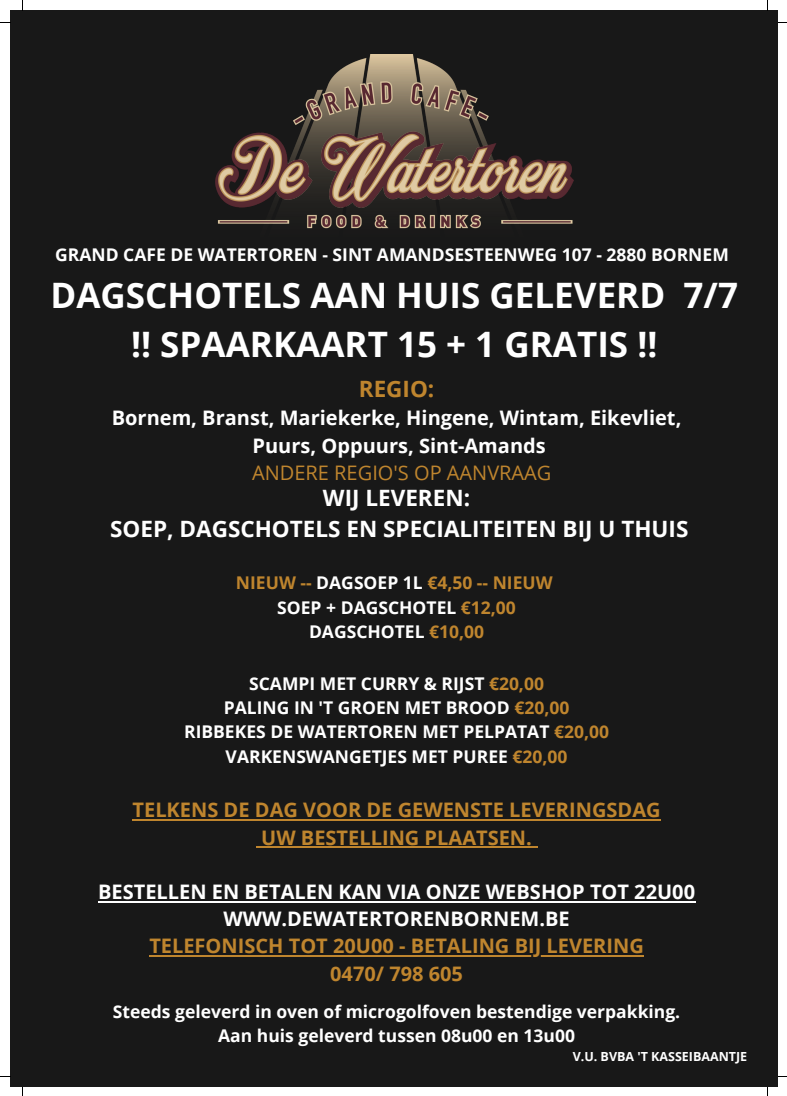
<style>
.page{position:relative;width:787px;height:1096px;background:#fff}
.page>*{position:absolute;margin:0;border:0;box-sizing:border-box;transform-origin:0 0}
.t1{font:700 35px "Open Sans";color:#fff}
.t2{font:700 22.5px "Open Sans";color:#fff}
.t3{font:700 22.5px "Open Sans";color:#bf852e}
.t4{font:700 20px "Open Sans";color:#fff}
.t5{font:700 20px "Open Sans";color:#bf852e}
.t6{font:20px "Open Sans";color:#bf852e}
.t7{font:700 17.5px "Open Sans";color:#fff}
.t8{font:700 17.5px "Open Sans";color:#bf852e}
.t9{font:700 12.5px "Open Sans";color:#fff}
.s1{color:#fff}
.s2{color:#bf852e}
</style>
<div class="page">
<div style="left:10px;top:10px;width:768px;height:1076px;background:#181818"></div>
<img style="left:216px;top:55px;width:357px;height:174px">
<hr style="left:133px;top:819px;width:528px;height:2px;background:#bf852e">
<hr style="left:261px;top:846px;width:271px;height:2px;background:#bf852e">
<hr style="left:98px;top:900px;width:597px;height:2px;background:#fff">
<hr style="left:149px;top:955px;width:495px;height:2px;background:#bf852e">
<p class="t7" style="left:55px;top:242px;width:675px">GRAND CAFE DE WATERTOREN - SINT AMANDSESTEENWEG 107 - 2880 BORNEM</p>
<p class="t1" style="left:51px;top:271px;width:689px">DAGSCHOTELS AAN HUIS GELEVERD 7/7</p>
<p class="t1" style="left:131px;top:319px;width:528px">!! SPAARKAART 15 + 1 GRATIS !!</p>
<p class="t3" style="left:359px;top:373px;width:77px">REGIO:</p>
<p class="t4" style="left:112px;top:404px;width:571px">Bornem, Branst, Mariekerke, Hingene, Wintam, Eikevliet,</p>
<p class="t4" style="left:253px;top:431px;width:295px">Puurs, Oppuurs, Sint-Amands</p>
<p class="t6" style="left:252px;top:458px;width:301px">ANDERE REGIO'S OP AANVRAAG</p>
<p class="t2" style="left:323px;top:481px;width:149px">WIJ LEVEREN:</p>
<p class="t2" style="left:110px;top:512px;width:580px">SOEP, DAGSCHOTELS EN SPECIALITEITEN BIJ U THUIS</p>
<p class="t8" style="left:236px;top:570px;width:318px">NIEUW -- <span class="s1">DAGSOEP 1L</span> €4,50 -- NIEUW</p>
<p class="t7" style="left:277px;top:595px;width:240px">SOEP + DAGSCHOTEL <span class="s2">€12,00</span></p>
<p class="t7" style="left:309px;top:619px;width:177px">DAGSCHOTEL <span class="s2">€10,00</span></p>
<p class="t7" style="left:249px;top:671px;width:296px">SCAMPI MET CURRY &amp; RIJST <span class="s2">€20,00</span></p>
<p class="t7" style="left:224px;top:695px;width:347px">PALING IN 'T GROEN MET BROOD <span class="s2">€20,00</span></p>
<p class="t7" style="left:184px;top:719px;width:426px">RIBBEKES DE WATERTOREN MET PELPATAT <span class="s2">€20,00</span></p>
<p class="t7" style="left:226px;top:744px;width:343px">VARKENSWANGETJES MET PUREE <span class="s2">€20,00</span></p>
<p class="t5" style="left:133px;top:795px;width:530px">TELKENS DE DAG VOOR DE GEWENSTE LEVERINGSDAG</p>
<p class="t5" style="left:261px;top:823px;width:272px">UW BESTELLING PLAATSEN.</p>
<p class="t4" style="left:98px;top:877px;width:598px">BESTELLEN EN BETALEN KAN VIA ONZE WEBSHOP TOT 22U00</p>
<p class="t4" style="left:223px;top:904px;width:348px">WWW.DEWATERTORENBORNEM.BE</p>
<p class="t5" style="left:149px;top:932px;width:496px">TELEFONISCH TOT 20U00 - BETALING BIJ LEVERING</p>
<p class="t5" style="left:330px;top:959px;width:134px">0470/ 798 605</p>
<p class="t7" style="left:113px;top:999px;width:569px">Steeds geleverd in oven of microgolfoven bestendige verpakking.</p>
<p class="t7" style="left:218px;top:1023px;width:358px">Aan huis geleverd tussen 08u00 en 13u00</p>
<p class="t9" style="left:573px;top:1047px;width:176px">V.U. BVBA 'T KASSEIBAANTJE</p>
</div>
